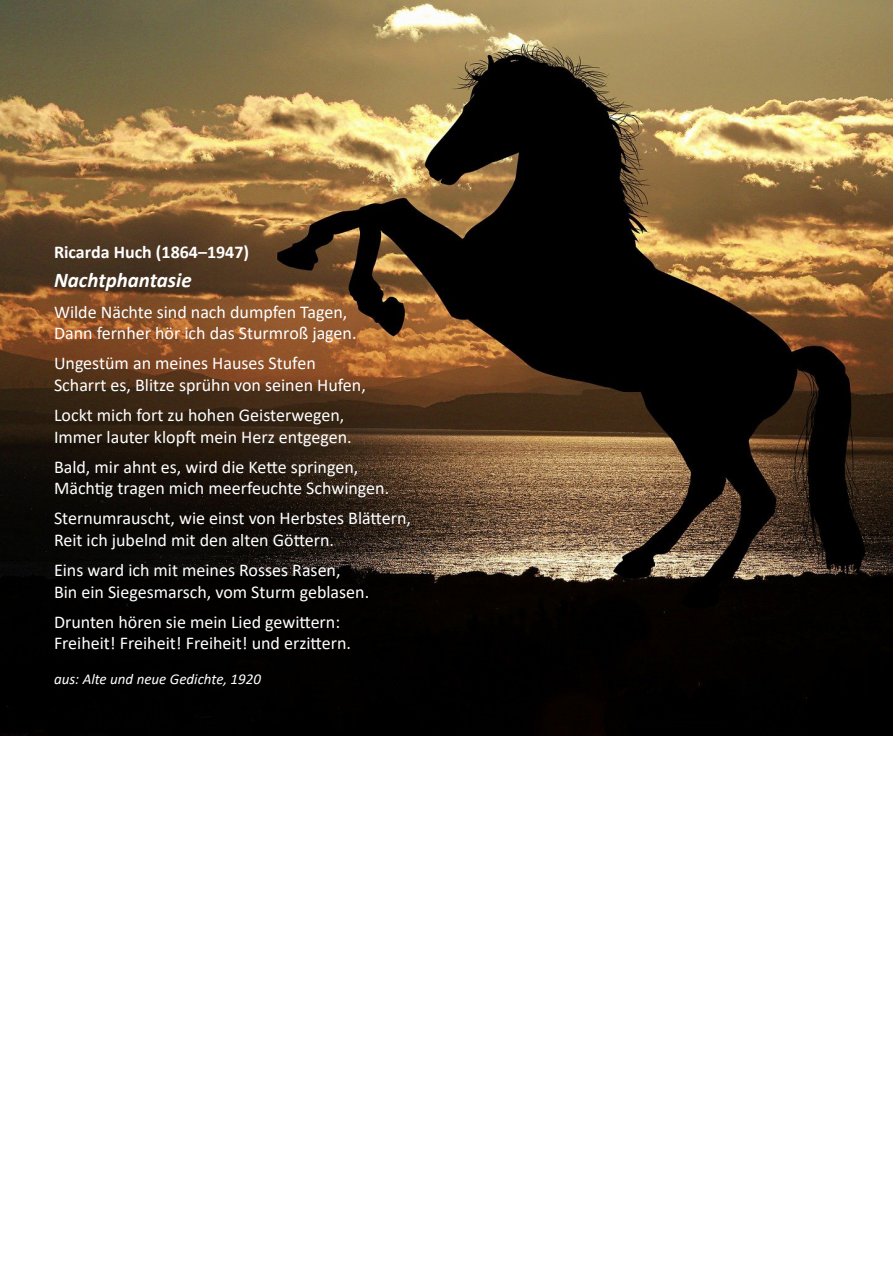
<style>
.page{position:relative;width:893px;height:1263px;background:#fff}
.page>*{position:absolute;margin:0;border:0;box-sizing:border-box;transform-origin:0 0}
.t1{font:italic 700 21px "Calibri";color:#fff}
.t2{font:18px "Calibri";color:#fff}
.t3{font:700 18px "Calibri";color:#fff}
.t4{font:italic 15px "Calibri";color:#fff}
</style>
<div class="page">
<img style="left:0;top:0;width:893px;height:736px">
<p class="t3" style="left:54px;top:239px;width:197px">Ricarda Huch (1864–1947)</p>
<p class="t1" style="left:54px;top:266px;width:139px">Nachtphantasie</p>
<p class="t2" style="left:54px;top:299px;width:295px">Wilde Nächte sind nach dumpfen Tagen,</p>
<p class="t2" style="left:54px;top:321px;width:304px">Dann fernher hör ich das Sturmroß jagen.</p>
<p class="t2" style="left:54px;top:351px;width:263px">Ungestüm an meines Hauses Stufen</p>
<p class="t2" style="left:54px;top:372px;width:313px">Scharrt es, Blitze sprühn von seinen Hufen,</p>
<p class="t2" style="left:54px;top:402px;width:292px">Lockt mich fort zu hohen Geisterwegen,</p>
<p class="t2" style="left:54px;top:424px;width:299px">Immer lauter klopft mein Herz entgegen.</p>
<p class="t2" style="left:54px;top:454px;width:306px">Bald, mir ahnt es, wird die Kette springen,</p>
<p class="t2" style="left:54px;top:476px;width:337px">Mächtig tragen mich meerfeuchte Schwingen.</p>
<p class="t2" style="left:54px;top:506px;width:358px">Sternumrauscht, wie einst von Herbstes Blättern,</p>
<p class="t2" style="left:54px;top:527px;width:282px">Reit ich jubelnd mit den alten Göttern.</p>
<p class="t2" style="left:54px;top:558px;width:288px">Eins ward ich mit meines Rosses Rasen,</p>
<p class="t2" style="left:54px;top:579px;width:317px">Bin ein Siegesmarsch, vom Sturm geblasen.</p>
<p class="t2" style="left:54px;top:609px;width:288px">Drunten hören sie mein Lied gewittern:</p>
<p class="t2" style="left:54px;top:631px;width:299px">Freiheit! Freiheit! Freiheit! und erzittern.</p>
<p class="t4" style="left:54px;top:668px;width:209px">aus: Alte und neue Gedichte, 1920</p>
</div>
